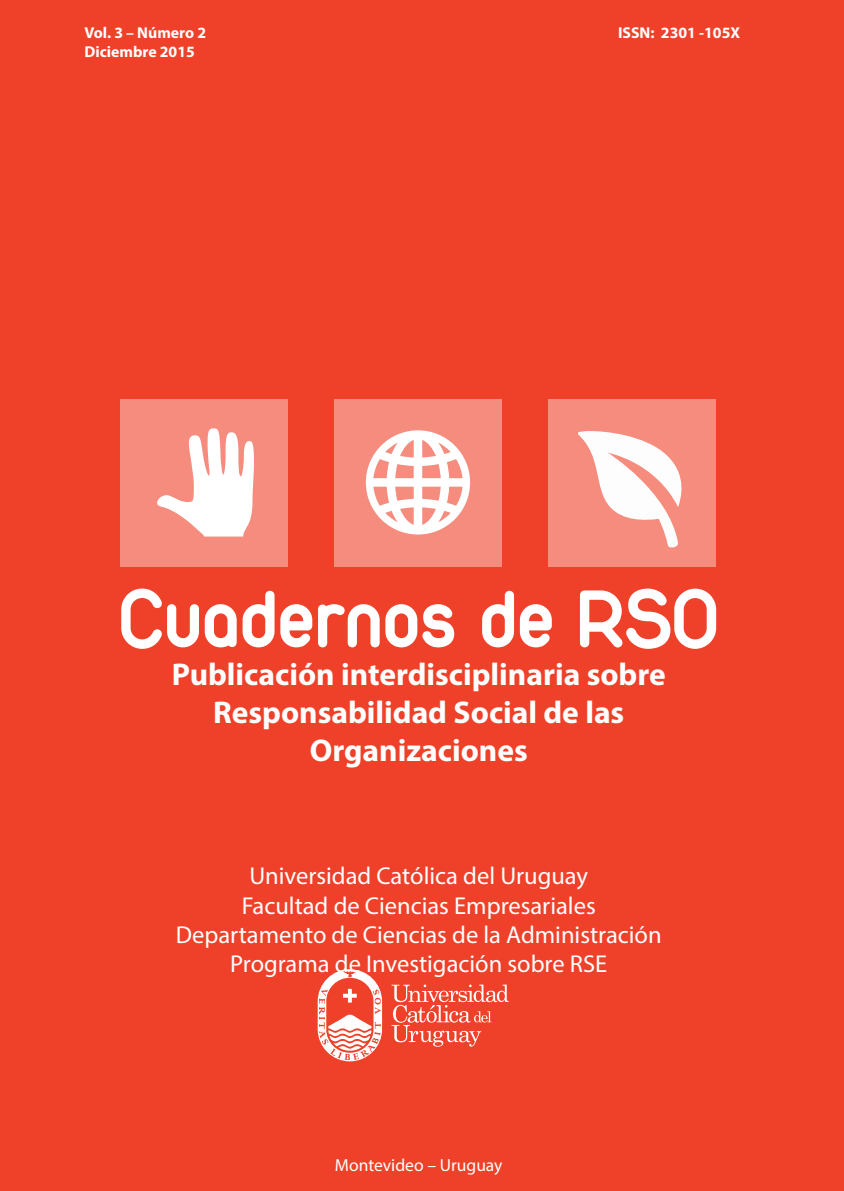
<style>
.page{position:relative;width:844px;height:1191px;background:#fff}
.page>*{position:absolute;margin:0;border:0;box-sizing:border-box;transform-origin:0 0}
.t1{font:85.75px "Duepuntozerobold";color:#fff}
.t2{font:700 31.5px/37.8px "Myriad Pro";color:#fff;text-align:center}
.t3{font:24.5px/29.4px "Myriad Pro";color:#fff;text-align:center}
.t4{font:17.5px "Myriad Pro";color:#fff}
.t5{font:700 15.75px/18.9px "Myriad Pro";color:#fff}
</style>
<div class="page">
<div style="left:0;top:0;width:843px;height:1191px;background:#ef4129"></div>
<div style="left:120px;top:399px;width:168px;height:168px;background:#f58c7d"></div>
<div style="left:334px;top:399px;width:167px;height:168px;background:#f58c7d"></div>
<div style="left:548px;top:399px;width:167px;height:168px;background:#f58c7d"></div>
<img style="left:157px;top:428px;width:97px;height:108px">
<img style="left:366px;top:430px;width:104px;height:104px">
<img style="left:578px;top:431px;width:104px;height:116px">
<svg style="left:317px;top:969px;width:65px;height:92px"></svg>
<svg style="left:391px;top:984px;width:117px;height:62px"></svg>
<p class="t5" style="left:84px;top:22px;width:123px">Vol. 3 – Número 2<br>Diciembre 2015</p>
<p class="t5" style="left:618px;top:22px;width:123px">ISSN: 2301 -105X</p>
<h1 class="t1" style="left:118px;top:569px;width:601px">Cuadernos de RSO</h1>
<p class="t2" style="left:172px;top:654px;width:495px">Publicación interdisciplinaria sobre<br>Responsabilidad Social de las<br>Organizaciones</p>
<p class="t3" style="left:176px;top:861px;width:487px">Universidad Católica del Uruguay<br>Facultad de Ciencias Empresariales Departamento de Ciencias de la Administración Programa de Investigación sobre RSE</p>
<p class="t4" style="left:335px;top:1154px;width:169px">Montevideo – Uruguay</p>
</div>
